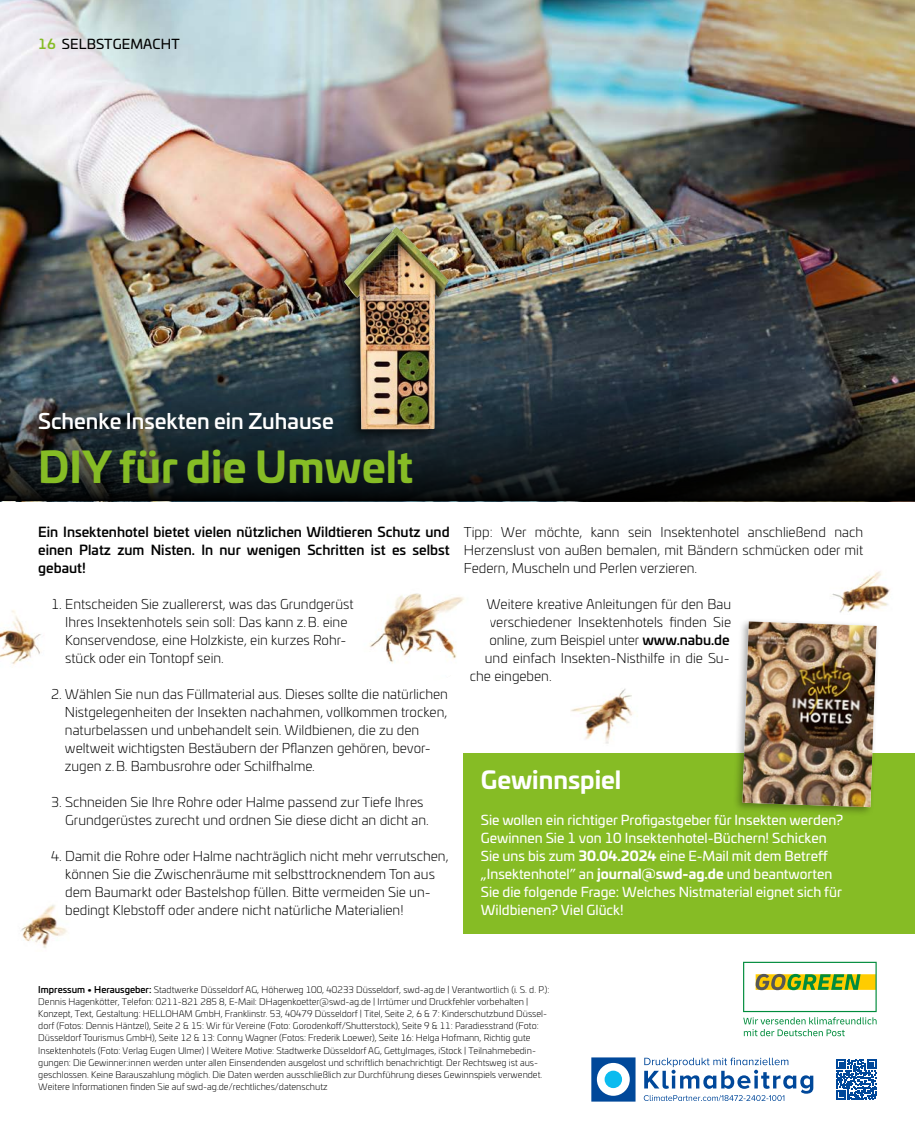
<style>
.page{position:relative;width:915px;height:1127px;background:#fff}
.page>*{position:absolute;margin:0;border:0;box-sizing:border-box;transform-origin:0 0}
.t1{font:700 42px "Univiafor SWD";color:#86bc25}
.t2{font:700 24px "Univiafor SWD";color:#fff}
.t3{font:500 21px "Univiafor SWD";color:#fff}
.t4{font:300 13.5px/18px "Univiafor SWD";color:#000}
.t5{font:13.5px/18px "Univiafor SWD";color:#fff}
.t6{font:500 13.5px/18px "Univiafor SWD";color:#000;text-align:justify}
.t7{font:13.5px "Univiafor SWD";letter-spacing:.01em;color:#000}
.t8{font:300 9.15px/12.1px "Univiafor SWD";color:#000}
.s1{font-weight:500;color:#86bc25}
.s2{font-weight:500}
.s3{font-weight:700}
</style>
<div class="page">
<img style="left:0;top:610px;width:41px;height:55px">
<img style="left:21px;top:905px;width:46px;height:43px">
<img style="left:0;top:0;width:914px;height:375px">
<svg style="left:0;top:375px;width:914px;height:126px;background:#1e272b"></svg>
<div style="left:463px;top:753px;width:451px;height:180px;background:#86bc25"></div>
<div style="left:732px;top:618px;width:148px;height:199px;background:#000;opacity:.35"></div>
<img style="left:742px;top:621px;width:134px;height:186px">
<img style="left:369px;top:593px;width:95px;height:71px">
<img style="left:832px;top:571px;width:58px;height:42px">
<img style="left:570px;top:688px;width:64px;height:56px">
<div style="left:325px;top:220px;width:130px;height:226px;background:#000;opacity:.55"></div>
<img style="left:344px;top:227px;width:104px;height:202px">
<svg style="left:743px;top:962px;width:133px;height:74px"></svg>
<svg style="left:591px;top:1057px;width:44px;height:44px"></svg>
<div style="left:604px;top:1070px;width:18px;height:18px;background:#0bbbef;border-radius:50%"></div>
<svg style="left:836px;top:1059px;width:40px;height:41px"></svg>
<svg style="left:643px;top:1057px;width:170px;height:44px"></svg>
<p class="t7" style="left:38px;top:34px;width:143px"><span class="s1">16</span> SELBSTGEMACHT</p>
<h3 class="t3" style="left:38px;top:405px;width:297px">Schenke Insekten ein Zuhause</h3>
<h1 class="t1" style="left:38px;top:434px;width:376px">DIY für die Umwelt</h1>
<p class="t6" style="left:38px;top:522px;width:413px">Ein Insektenhotel bietet vielen nützlichen Wildtieren Schutz und einen Platz zum Nisten. In nur wenigen Schritten ist es selbst gebaut!</p>
<p class="t4" style="left:65px;top:594px;width:290px;text-indent:-14px">1. Entscheiden Sie zuallererst, was das Grundgerüst Ihres Insektenhotels sein soll: Das kann z.B. eine Konservendose, eine Holzkiste, ein kurzes Rohr&shy;stück oder ein Tontopf sein.</p>
<p class="t4" style="left:65px;top:684px;width:384px;text-indent:-14px">2. Wählen Sie nun das Füllmaterial aus. Dieses sollte die natürlichen Nistgelegenheiten der Insekten nachahmen, vollkommen trocken, naturbelassen und unbehandelt sein. Wildbienen, die zu den weltweit wichtigsten Bestäubern der Pflanzen gehören, bevor&shy;zugen z.B. Bambusrohre oder Schilfhalme.</p>
<p class="t4" style="left:65px;top:792px;width:365px;text-indent:-14px">3. Schneiden Sie Ihre Rohre oder Halme passend zur Tiefe Ihres<br>Grundgerüstes zurecht und ordnen Sie diese dicht an dicht an.</p>
<p class="t4" style="left:65px;top:846px;width:385px;text-indent:-14px">4. Damit die Rohre oder Halme nachträglich nicht mehr verrutschen, können Sie die Zwischenräume mit selbsttrocknendem Ton aus dem Baumarkt oder Bastelshop füllen. Bitte vermeiden Sie un&shy;bedingt Klebstoff oder andere nicht natürliche Materialien!</p>
<p class="t4" style="left:463px;top:522px;width:401px;text-align:justify">Tipp: Wer möchte, kann sein Insektenhotel anschließend nach Herzenslust von außen bemalen, mit Bändern schmücken oder mit Federn, Muscheln und Perlen verzieren.</p>
<p class="t4" style="left:486px;top:594px;width:246px">Weitere kreative Anleitungen für den Bau</p>
<p class="t4" style="left:489px;top:612px;width:243px">verschiedener Insektenhotels finden Sie</p>
<p class="t4" style="left:489px;top:630px;width:242px">online, zum Beispiel unter <span class="s2">www.nabu.de</span></p>
<p class="t4" style="left:484px;top:648px;width:246px">und einfach Insekten-Nisthilfe in die Su-</p>
<p class="t4" style="left:469px;top:666px;width:83px">che eingeben.</p>
<h2 class="t2" style="left:480px;top:761px;width:142px">Gewinnspiel</h2>
<p class="t5" style="left:480px;top:810px;width:363px">Sie wollen ein richtiger Profigastgeber für Insekten werden?<br>Gewinnen Sie 1 von 10 Insektenhotel-Büchern! Schicken Sie uns bis zum <span class="s3">30.04.2024</span> eine E-Mail mit dem Betreff „Insektenhotel” an <span class="s3">journal@swd-ag.de</span> und beantworten Sie die folgende Frage: Welches Nistmaterial eignet sich für Wildbienen? Viel Glück!</p>
<p class="t8" style="left:38px;top:983px;width:512px"><span class="s2">Impressum • Herausgeber:</span> Stadtwerke Düsseldorf AG, Höherweg 100, 40233 Düsseldorf, swd-ag.de | Verantwortlich (i. S. d. P.):<br>Dennis Hagenkötter, Telefon: 0211-821 285 8, E-Mail: DHagenkoetter@swd-ag.de | Irrtümer und Druckfehler vorbehalten | Konzept, Text, Gestaltung: HELLOHAM GmbH, Franklinstr. 53, 40479 Düsseldorf | Titel, Seite 2, 6 &amp; 7: Kinderschutzbund Düssel&shy;dorf (Fotos: Dennis Häntzel), Seite 2 &amp; 15: Wir für Vereine (Foto: Gorodenkoff/Shutterstock), Seite 9 &amp; 11: Paradiesstrand (Foto:<br>Düsseldorf Tourismus GmbH), Seite 12 &amp; 13: Conny Wagner (Fotos: Frederik Loewer), Seite 16: Helga Hofmann, Richtig gute Insektenhotels (Foto: Verlag Eugen Ulmer) | Weitere Motive: Stadtwerke Düsseldorf AG, GettyImages, iStock | Teilnahmebedin&shy;gungen: Die Gewinner:innen werden unter allen Einsendenden ausgelost und schriftlich benachrichtigt. Der Rechtsweg ist aus&shy;geschlossen. Keine Barauszahlung möglich. Die Daten werden ausschließlich zur Durchführung dieses Gewinnspiels verwendet.<br>Weitere Informationen finden Sie auf swd-ag.de/rechtliches/datenschutz</p>
</div>
